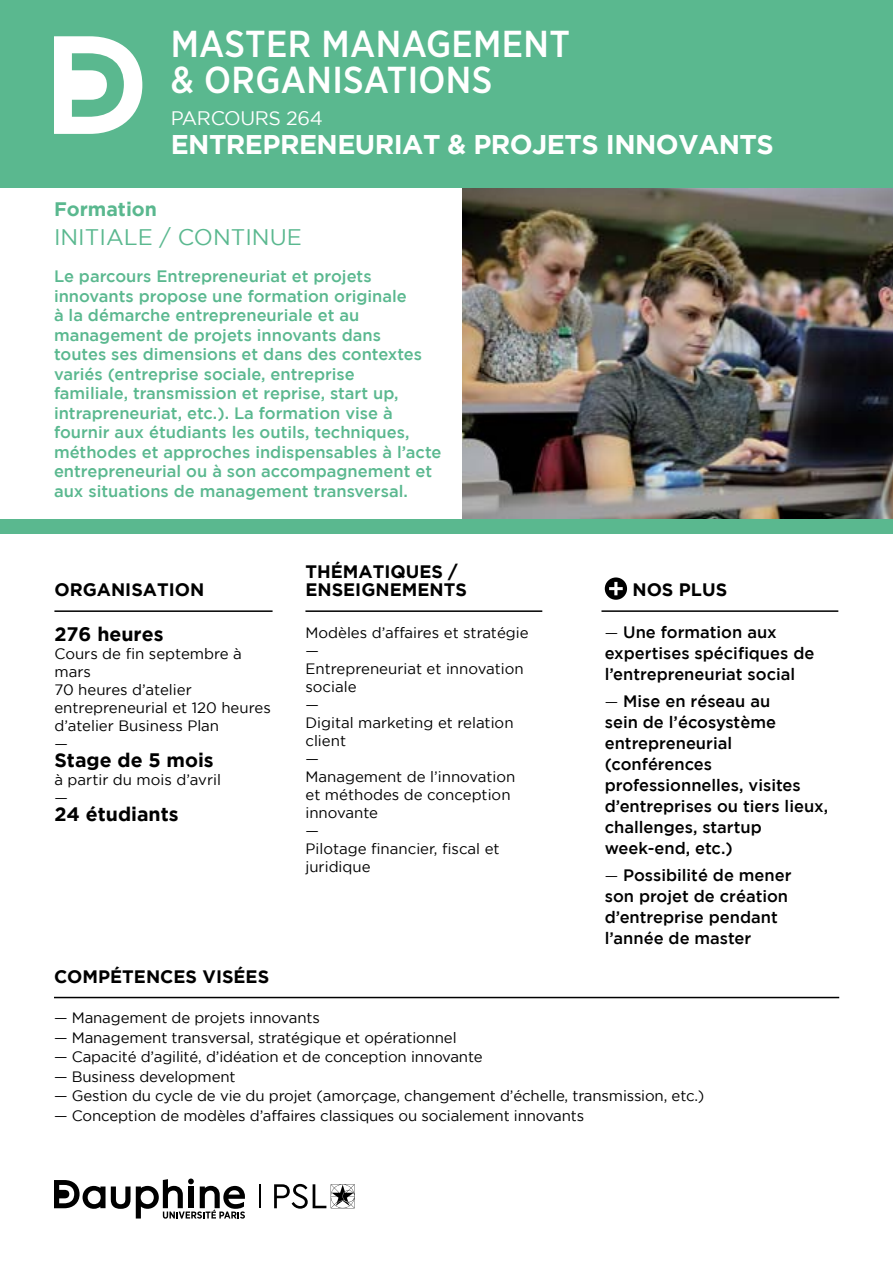
<style>
.page{position:relative;width:893px;height:1263px;background:#fff}
.page>*{position:absolute;margin:0;border:0;box-sizing:border-box;transform-origin:0 0}
.t1{font:500 37.5px/36px "Gotham Narrow";letter-spacing:.01em;color:#fff}
.t2{font:700 27px "Gotham";letter-spacing:-.02em;color:#fff}
.t3{font:22.5px "Gotham";color:#5ab88f}
.t4{font:700 19.5px "Gotham";color:#000}
.t5{font:19.5px "Gotham";letter-spacing:-.02em;color:#fff}
.t6{font:700 19.5px "Gotham";color:#5ab88f}
.t7{font:700 18px/18px "Gotham";color:#000}
.t8{font:500 16.5px/19.5px "Gotham";color:#5ab88f}
.t9{font:500 16.5px/21px "Gotham";color:#000}
.t10{font:15px/18px "Gotham";letter-spacing:-.01em;color:#000}
.s1{font-weight:400;font-size:15px}
</style>
<div class="page">
<img style="left:462px;top:188px;width:431px;height:331px">
<div style="left:0;top:0;width:893px;height:188px;background:#5ab88f"></div>
<div style="left:0;top:519px;width:893px;height:15px;background:#5ab88f"></div>
<svg style="left:259px;top:1184px;width:1px;height:24px"></svg>
<svg style="left:54px;top:1178px;width:191px;height:40px"></svg>
<svg style="left:274px;top:1184px;width:81px;height:25px"></svg>
<svg style="left:54px;top:36px;width:88px;height:98px"></svg>
<hr style="left:54px;top:997px;width:785px;height:1px;background:#000">
<hr style="left:305px;top:610px;width:237px;height:2px;background:#000">
<hr style="left:54px;top:610px;width:219px;height:2px;background:#000">
<svg style="left:605px;top:577px;width:22px;height:23px"></svg>
<svg style="left:609px;top:582px;width:14px;height:13px"></svg>
<hr style="left:601px;top:610px;width:237px;height:2px;background:#000">
<h1 class="t1" style="left:171px;top:26px;width:401px">MASTER MANAGEMENT &amp; ORGANISATIONS</h1>
<h3 class="t5" style="left:171px;top:108px;width:154px">PARCOURS 264</h3>
<h2 class="t2" style="left:171px;top:129px;width:605px">ENTREPRENEURIAT &amp; PROJETS INNOVANTS</h2>
<h3 class="t6" style="left:54px;top:198px;width:105px">Formation</h3>
<h3 class="t3" style="left:54px;top:224px;width:249px">INITIALE / CONTINUE</h3>
<p class="t8" style="left:54px;top:266px;width:389px">Le parcours Entrepreneuriat et projets innovants propose une formation originale<br>à la démarche entrepreneuriale et au management de projets innovants dans<br>toutes ses dimensions et dans des contextes variés (entreprise sociale, entreprise<br>familiale, transmission et reprise, start up, intrapreneuriat, etc.). La formation vise à fournir aux étudiants les outils, techniques, méthodes et approches indispensables à l’acte entrepreneurial ou à son accompagnement et aux situations de management transversal.</p>
<p class="t7" style="left:54px;top:580px;width:151px">ORGANISATION</p>
<h3 class="t4" style="left:54px;top:623px;width:111px">276 heures</h3>
<p class="t10" style="left:54px;top:645px;width:218px">Cours de fin septembre à mars<br>70 heures d’atelier entrepreneurial et 120 heures d’atelier Business Plan<br>—</p>
<h3 class="t4" style="left:54px;top:749px;width:161px">Stage de 5 mois</h3>
<p class="t10" style="left:54px;top:771px;width:168px">à partir du mois d’avril —</p>
<h3 class="t4" style="left:54px;top:803px;width:126px">24 étudiants</h3>
<p class="t7" style="left:305px;top:562px;width:163px">THÉMATIQUES /<br>ENSEIGNEMENTS</p>
<p class="t10" style="left:305px;top:624px;width:225px">Modèles d’affaires et stratégie —<br>Entrepreneuriat et innovation sociale<br>—<br>Digital marketing et relation client<br>—<br>Management de l’innovation et méthodes de conception innovante<br>—<br>Pilotage financier, fiscal et juridique</p>
<p class="t7" style="left:54px;top:967px;width:217px">COMPÉTENCES VISÉES</p>
<p class="t7" style="left:632px;top:581px;width:96px">NOS PLUS</p>
<p class="t9" style="left:605px;top:622px;width:211px"><span class="s1">—</span> Une formation aux expertises spécifiques de l’entrepreneuriat social</p>
<p class="t9" style="left:605px;top:691px;width:225px"><span class="s1">—</span> Mise en réseau au<br>sein de l’écosystème entrepreneurial (conférences professionnelles, visites d’entreprises ou tiers lieux, challenges, startup week-end, etc.)</p>
<p class="t9" style="left:605px;top:865px;width:188px"><span class="s1">—</span> Possibilité de mener son projet de création d’entreprise pendant l’année de master</p>
<p class="t10" style="left:54px;top:1008px;width:267px">— Management de projets innovants</p>
<p class="t10" style="left:54px;top:1028px;width:404px">— Management transversal, stratégique et opérationnel</p>
<p class="t10" style="left:54px;top:1047px;width:430px">— Capacité d’agilité, d’idéation et de conception innovante</p>
<p class="t10" style="left:54px;top:1067px;width:183px">— Business development</p>
<p class="t10" style="left:54px;top:1086px;width:652px">— Gestion du cycle de vie du projet (amorçage, changement d’échelle, transmission, etc.)</p>
<p class="t10" style="left:54px;top:1106px;width:532px">— Conception de modèles d’affaires classiques ou socialement innovants</p>
</div>
